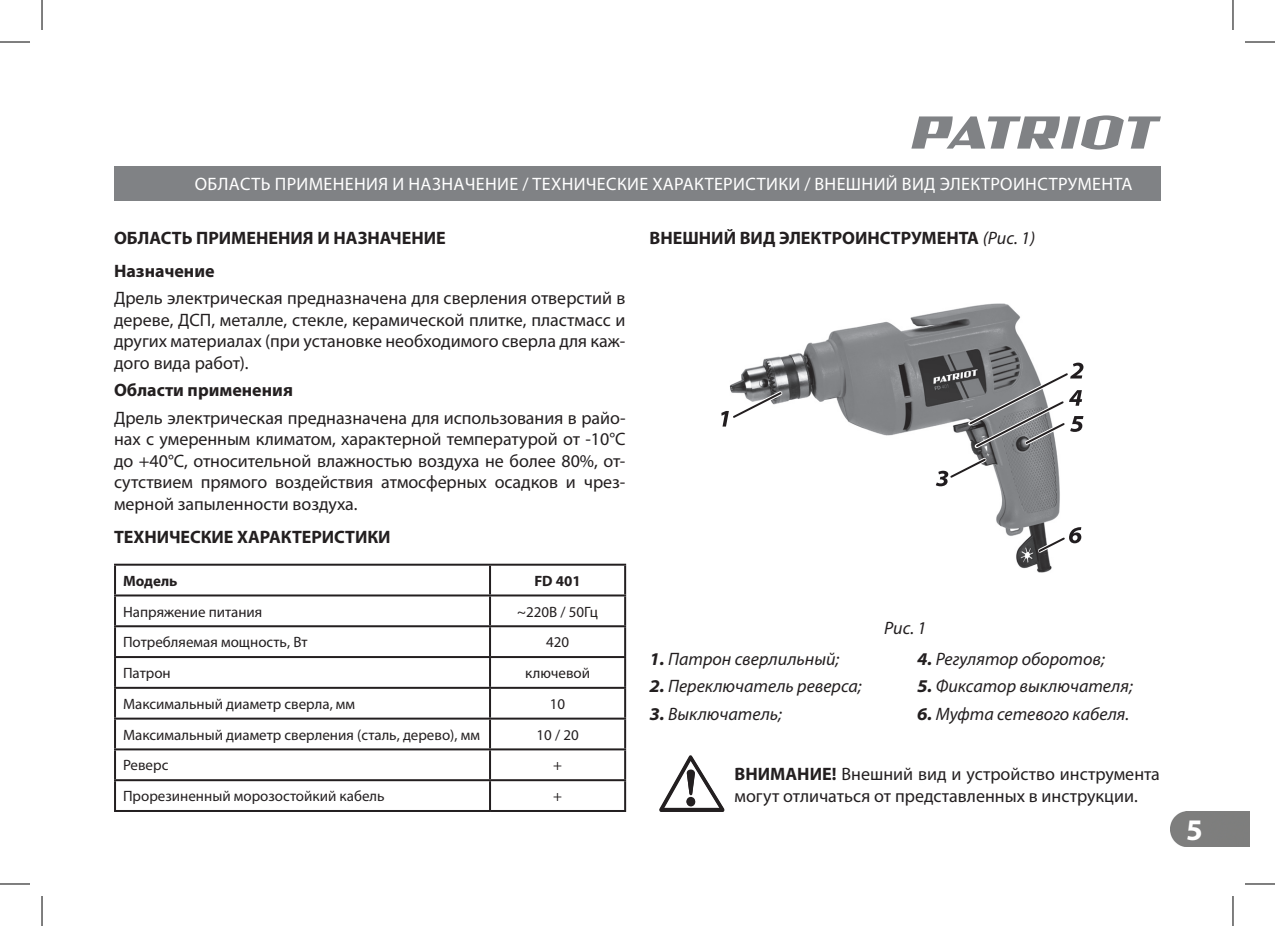
<style>
.page{position:relative;width:1275px;height:926px;background:#fff}
.page>*{position:absolute;margin:0;border:0;box-sizing:border-box;transform-origin:0 0}
.t1{font:700 30px "Myriad Pro";color:#fff}
.t2{font:18px/21.6px "Myriad Pro";color:#231f20;text-align:justify}
.t3{font:italic 18px "Myriad Pro";color:#231f20}
.t4{font:700 18px/33px "Myriad Pro";color:#231f20}
.t5{font:18px "Myriad Pro";letter-spacing:.02em;color:#fff}
.t6{font:15px "Myriad Pro";color:#231f20}
.t7{font:700 15px "Myriad Pro";color:#231f20}
.s1{font-weight:400;font-style:italic}
.s2{font-weight:700;font-stretch:semi-expanded}
.s3{font-weight:700}
</style>
<div class="page">
<div style="left:1170px;top:812px;width:80px;height:35px;background:#7e7e7d"></div>
<svg style="left:911px;top:115px;width:250px;height:35px"></svg>
<img style="left:729px;top:303px;width:355px;height:270px">
<div style="left:114px;top:166px;width:1047px;height:34px;background:#808285"></div>
<hr style="left:114px;top:564px;width:376px;height:2px;background:#231f20">
<hr style="left:114px;top:566px;width:2px;height:28px;background:#231f20">
<hr style="left:490px;top:564px;width:136px;height:2px;background:#231f20">
<hr style="left:489px;top:566px;width:2px;height:28px;background:#231f20">
<hr style="left:624px;top:566px;width:2px;height:28px;background:#231f20">
<hr style="left:114px;top:594px;width:376px;height:2px;background:#231f20">
<hr style="left:114px;top:596px;width:2px;height:29px;background:#231f20">
<hr style="left:490px;top:594px;width:136px;height:2px;background:#231f20">
<hr style="left:489px;top:596px;width:2px;height:29px;background:#231f20">
<hr style="left:624px;top:596px;width:2px;height:29px;background:#231f20">
<hr style="left:114px;top:625px;width:376px;height:2px;background:#231f20">
<hr style="left:114px;top:627px;width:2px;height:29px;background:#231f20">
<hr style="left:490px;top:625px;width:136px;height:2px;background:#231f20">
<hr style="left:489px;top:627px;width:2px;height:29px;background:#231f20">
<hr style="left:624px;top:627px;width:2px;height:29px;background:#231f20">
<hr style="left:114px;top:656px;width:376px;height:2px;background:#231f20">
<hr style="left:114px;top:658px;width:2px;height:29px;background:#231f20">
<hr style="left:490px;top:656px;width:136px;height:2px;background:#231f20">
<hr style="left:489px;top:658px;width:2px;height:29px;background:#231f20">
<hr style="left:624px;top:658px;width:2px;height:29px;background:#231f20">
<hr style="left:114px;top:687px;width:376px;height:2px;background:#231f20">
<hr style="left:114px;top:689px;width:2px;height:29px;background:#231f20">
<hr style="left:490px;top:687px;width:136px;height:2px;background:#231f20">
<hr style="left:489px;top:689px;width:2px;height:29px;background:#231f20">
<hr style="left:624px;top:689px;width:2px;height:29px;background:#231f20">
<hr style="left:114px;top:718px;width:376px;height:2px;background:#231f20">
<hr style="left:114px;top:720px;width:2px;height:28px;background:#231f20">
<hr style="left:490px;top:718px;width:136px;height:2px;background:#231f20">
<hr style="left:489px;top:720px;width:2px;height:28px;background:#231f20">
<hr style="left:624px;top:720px;width:2px;height:28px;background:#231f20">
<hr style="left:114px;top:748px;width:376px;height:2px;background:#231f20">
<hr style="left:114px;top:750px;width:2px;height:29px;background:#231f20">
<hr style="left:490px;top:748px;width:136px;height:2px;background:#231f20">
<hr style="left:489px;top:750px;width:2px;height:29px;background:#231f20">
<hr style="left:624px;top:750px;width:2px;height:29px;background:#231f20">
<hr style="left:114px;top:779px;width:376px;height:2px;background:#231f20">
<hr style="left:114px;top:781px;width:2px;height:29px;background:#231f20">
<hr style="left:490px;top:779px;width:136px;height:2px;background:#231f20">
<hr style="left:489px;top:781px;width:2px;height:29px;background:#231f20">
<hr style="left:624px;top:781px;width:2px;height:29px;background:#231f20">
<hr style="left:114px;top:810px;width:376px;height:2px;background:#231f20">
<hr style="left:490px;top:810px;width:136px;height:2px;background:#231f20">
<svg style="left:659px;top:755px;width:66px;height:57px"></svg>
<svg style="left:721px;top:388px;width:64px;height:39px"></svg>
<svg style="left:935px;top:363px;width:148px;height:123px"></svg>
<svg style="left:1034px;top:527px;width:47px;height:29px"></svg>
<hr style="left:0;top:42px;width:30px;height:1px;background:#000">
<hr style="left:1245px;top:42px;width:30px;height:1px;background:#000">
<hr style="left:0;top:884px;width:30px;height:1px;background:#000">
<hr style="left:1245px;top:884px;width:30px;height:1px;background:#000">
<hr style="left:42px;top:0;width:1px;height:30px;background:#000">
<hr style="left:42px;top:896px;width:1px;height:30px;background:#000">
<hr style="left:1232px;top:0;width:1px;height:30px;background:#000">
<hr style="left:1232px;top:896px;width:1px;height:30px;background:#000">
<p class="t5" style="left:195px;top:173px;width:939px">ОБЛАСТЬ ПРИМЕНЕНИЯ И НАЗНАЧЕНИЕ / ТЕХНИЧЕСКИЕ ХАРАКТЕРИСТИКИ / ВНЕШНИЙ ВИД ЭЛЕКТРОИНСТРУМЕНТА</p>
<p class="t4" style="left:114px;top:222px;width:333px">ОБЛАСТЬ ПРИМЕНЕНИЯ И НАЗНАЧЕНИЕ<br>Назначение</p>
<p class="t2" style="left:114px;top:287px;width:513px">Дрель электрическая предназначена для сверления отверстий в дереве, ДСП, металле, стекле, керамической плитке, пластмасс и других материалах (при установке необходимого сверла для каж&shy;дого вида работ).</p>
<p class="t4" style="left:114px;top:374px;width:180px">Области применения</p>
<p class="t2" style="left:114px;top:406px;width:513px">Дрель электрическая предназначена для использования в райо&shy;нах с умеренным климатом, характерной температурой от -10°С до +40°С, относительной влажностью воздуха не более 80%, от&shy;сутствием прямого воздействия атмосферных осадков и чрез&shy;мерной запыленности воздуха.</p>
<p class="t4" style="left:114px;top:521px;width:278px">ТЕХНИЧЕСКИЕ ХАРАКТЕРИСТИКИ</p>
<p class="t7" style="left:123px;top:572px;width:56px">Модель</p>
<p class="t7" style="left:534px;top:572px;width:48px">FD 401</p>
<p class="t6" style="left:123px;top:602px;width:141px">Напряжение питания</p>
<p class="t6" style="left:517px;top:602px;width:82px">~220В / 50Гц</p>
<p class="t6" style="left:123px;top:633px;width:186px">Потребляемая мощность, Вт</p>
<p class="t6" style="left:546px;top:633px;width:25px">420</p>
<p class="t6" style="left:123px;top:664px;width:49px">Патрон</p>
<p class="t6" style="left:525px;top:664px;width:66px">ключевой</p>
<p class="t6" style="left:123px;top:694px;width:234px">Максимальный диаметр сверла, мм</p>
<p class="t6" style="left:550px;top:694px;width:17px">10</p>
<p class="t6" style="left:123px;top:725px;width:358px">Максимальный диаметр сверления (сталь, дерево), мм</p>
<p class="t6" style="left:536px;top:725px;width:44px">10 / 20</p>
<p class="t6" style="left:123px;top:756px;width:47px">Реверс</p>
<p class="t6" style="left:553px;top:756px;width:10px">+</p>
<p class="t6" style="left:123px;top:787px;width:263px">Прорезиненный морозостойкий кабель</p>
<p class="t6" style="left:553px;top:787px;width:10px">+</p>
<p class="t4" style="left:649px;top:222px;width:387px">ВНЕШНИЙ ВИД ЭЛЕКТРОИНСТРУМЕНТА <span class="s1">(Рис. 1)</span></p>
<p class="t3" style="left:649px;top:648px;width:191px"><span class="s2">1.</span> Патрон сверлильный;</p>
<p class="t3" style="left:649px;top:675px;width:214px"><span class="s2">2.</span> Переключатель реверса;</p>
<p class="t3" style="left:649px;top:702px;width:134px"><span class="s2">3.</span> Выключатель;</p>
<p class="t3" style="left:884px;top:616px;width:44px">Рис. 1</p>
<p class="t3" style="left:917px;top:648px;width:189px"><span class="s2">4.</span> Регулятор оборотов;</p>
<p class="t3" style="left:917px;top:675px;width:217px"><span class="s2">5.</span> Фиксатор выключателя;</p>
<p class="t3" style="left:917px;top:702px;width:213px"><span class="s2">6.</span> Муфта сетевого кабеля.</p>
<p class="t2" style="left:734px;top:763px;width:427px"><span class="s3">ВНИМАНИЕ!</span> Внешний вид и устройство инструмента могут отличаться от представленных в инструкции.</p>
<h1 class="t1" style="left:1186px;top:813px;width:18px">5</h1>
</div>
